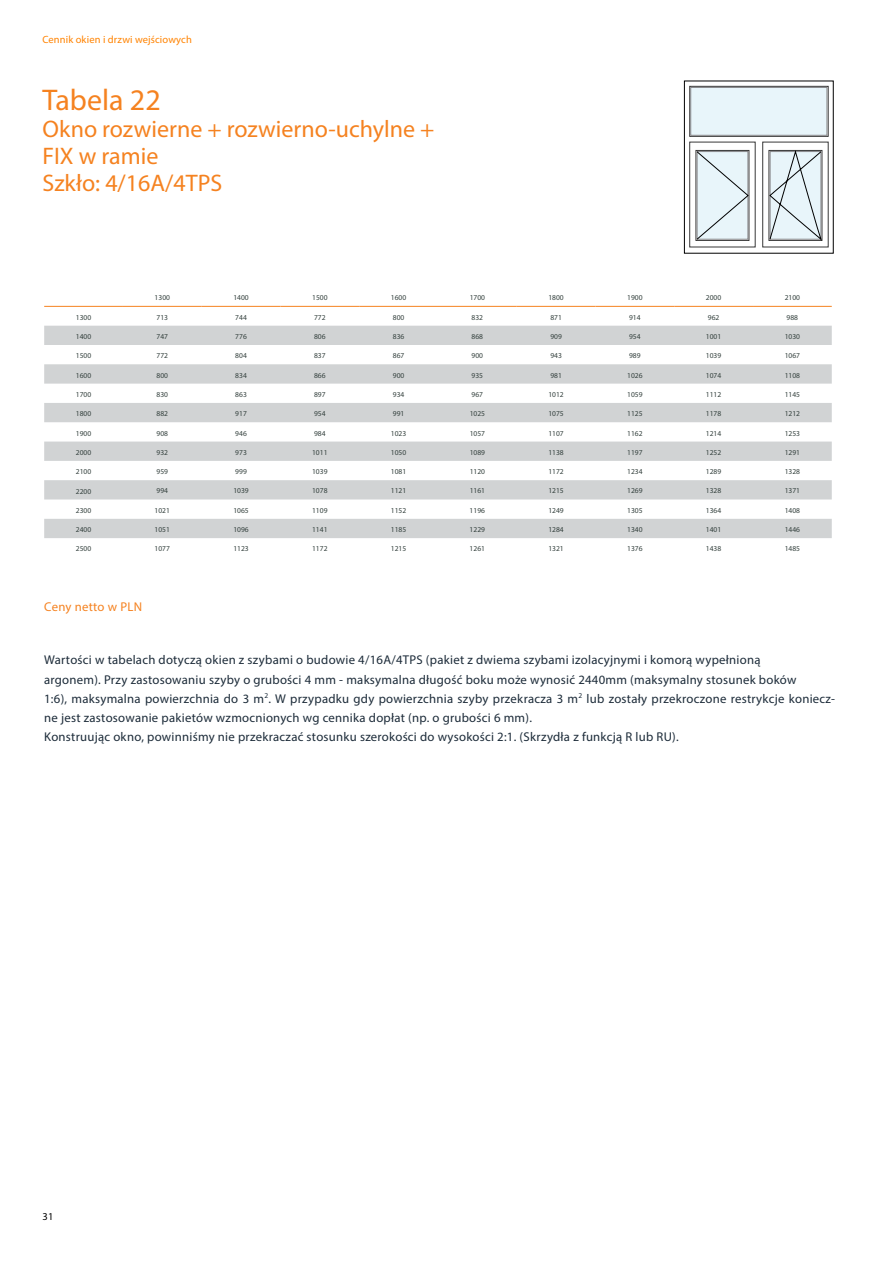
<style>
.page{position:relative;width:893px;height:1263px;background:#fff}
.page>*{position:absolute;margin:0;border:0;box-sizing:border-box;transform-origin:0 0}
.t1{font:30px "Myriad Pro";color:#f58220}
.t2{font:24px/27px "Myriad Pro";color:#f58220}
.t3{font:12.75px/19.2px "Myriad Pro";letter-spacing:.02em;color:#1c2b39}
.t4{font:12.75px "Myriad Pro";letter-spacing:.02em;color:#f58220}
.t5{font:10.5px "Myriad Pro";letter-spacing:.01em;color:#ff8300}
.t6{font:10.5px "Myriad Pro";color:#000}
.t7{font:7.5px "Myriad Pro";color:#33403d}
</style>
<div class="page">
<svg style="left:44px;top:326px;width:788px;height:212px;fill:#d1d3d4"></svg>
<hr style="left:44px;top:306px;width:79px;height:1px;background:#f58220">
<hr style="left:123px;top:306px;width:79px;height:1px;background:#f58220">
<hr style="left:202px;top:306px;width:78px;height:1px;background:#f58220">
<hr style="left:280px;top:306px;width:79px;height:1px;background:#f58220">
<hr style="left:359px;top:306px;width:79px;height:1px;background:#f58220">
<hr style="left:438px;top:306px;width:79px;height:1px;background:#f58220">
<hr style="left:517px;top:306px;width:78px;height:1px;background:#f58220">
<hr style="left:595px;top:306px;width:79px;height:1px;background:#f58220">
<hr style="left:674px;top:306px;width:79px;height:1px;background:#f58220">
<hr style="left:753px;top:306px;width:79px;height:1px;background:#f58220">
<div style="left:689px;top:142px;width:66px;height:105px;border:1px solid #383838"></div>
<svg style="left:696px;top:151px;width:126px;height:90px;background:#d5dfe2"></svg>
<div style="left:691px;top:87px;width:136px;height:48px;background:#e8f5fa"></div>
<div style="left:689px;top:86px;width:139px;height:51px;border:1px solid #383838"></div>
<div style="left:690px;top:87px;width:137px;height:48px;border:1px solid #87878a"></div>
<h3 class="t5" style="left:43px;top:33px;width:151px">Cennik okien i drzwi wejściowych</h3>
<h1 class="t1" style="left:43px;top:81px;width:120px">Tabela 22</h1>
<h2 class="t2" style="left:43px;top:115px;width:393px">Okno rozwierne + rozwierno-uchylne +<br>FIX w ramie<br>Szkło: 4/16A/4TPS</h2>
<p class="t7" style="left:155px;top:293px;width:17px">1300</p>
<p class="t7" style="left:233px;top:293px;width:17px">1400</p>
<p class="t7" style="left:312px;top:293px;width:17px">1500</p>
<p class="t7" style="left:391px;top:293px;width:17px">1600</p>
<p class="t7" style="left:470px;top:293px;width:17px">1700</p>
<p class="t7" style="left:548px;top:293px;width:17px">1800</p>
<p class="t7" style="left:627px;top:293px;width:17px">1900</p>
<p class="t7" style="left:706px;top:293px;width:17px">2000</p>
<p class="t7" style="left:785px;top:293px;width:17px">2100</p>
<p class="t7" style="left:76px;top:312px;width:17px">1300</p>
<p class="t7" style="left:157px;top:312px;width:13px">713</p>
<p class="t7" style="left:235px;top:312px;width:13px">744</p>
<p class="t7" style="left:314px;top:312px;width:13px">772</p>
<p class="t7" style="left:393px;top:312px;width:13px">800</p>
<p class="t7" style="left:472px;top:312px;width:13px">832</p>
<p class="t7" style="left:550px;top:312px;width:13px">871</p>
<p class="t7" style="left:629px;top:312px;width:13px">914</p>
<p class="t7" style="left:708px;top:312px;width:13px">962</p>
<p class="t7" style="left:787px;top:312px;width:13px">988</p>
<p class="t7" style="left:76px;top:332px;width:17px">1400</p>
<p class="t7" style="left:157px;top:332px;width:13px">747</p>
<p class="t7" style="left:235px;top:332px;width:13px">776</p>
<p class="t7" style="left:314px;top:332px;width:13px">806</p>
<p class="t7" style="left:393px;top:332px;width:13px">836</p>
<p class="t7" style="left:472px;top:332px;width:13px">868</p>
<p class="t7" style="left:550px;top:332px;width:13px">909</p>
<p class="t7" style="left:629px;top:332px;width:13px">954</p>
<p class="t7" style="left:706px;top:332px;width:17px">1001</p>
<p class="t7" style="left:785px;top:332px;width:17px">1030</p>
<p class="t7" style="left:76px;top:351px;width:17px">1500</p>
<p class="t7" style="left:157px;top:351px;width:13px">772</p>
<p class="t7" style="left:235px;top:351px;width:13px">804</p>
<p class="t7" style="left:314px;top:351px;width:13px">837</p>
<p class="t7" style="left:393px;top:351px;width:13px">867</p>
<p class="t7" style="left:472px;top:351px;width:13px">900</p>
<p class="t7" style="left:550px;top:351px;width:13px">943</p>
<p class="t7" style="left:629px;top:351px;width:13px">989</p>
<p class="t7" style="left:706px;top:351px;width:17px">1039</p>
<p class="t7" style="left:785px;top:351px;width:17px">1067</p>
<p class="t7" style="left:76px;top:370px;width:17px">1600</p>
<p class="t7" style="left:157px;top:370px;width:13px">800</p>
<p class="t7" style="left:235px;top:370px;width:13px">834</p>
<p class="t7" style="left:314px;top:370px;width:13px">866</p>
<p class="t7" style="left:393px;top:370px;width:13px">900</p>
<p class="t7" style="left:472px;top:370px;width:13px">935</p>
<p class="t7" style="left:550px;top:370px;width:13px">981</p>
<p class="t7" style="left:627px;top:370px;width:17px">1026</p>
<p class="t7" style="left:706px;top:370px;width:17px">1074</p>
<p class="t7" style="left:785px;top:370px;width:17px">1108</p>
<p class="t7" style="left:76px;top:390px;width:17px">1700</p>
<p class="t7" style="left:157px;top:390px;width:13px">830</p>
<p class="t7" style="left:235px;top:390px;width:13px">863</p>
<p class="t7" style="left:314px;top:390px;width:13px">897</p>
<p class="t7" style="left:393px;top:390px;width:13px">934</p>
<p class="t7" style="left:472px;top:390px;width:13px">967</p>
<p class="t7" style="left:548px;top:390px;width:17px">1012</p>
<p class="t7" style="left:627px;top:390px;width:17px">1059</p>
<p class="t7" style="left:706px;top:390px;width:17px">1112</p>
<p class="t7" style="left:785px;top:390px;width:17px">1145</p>
<p class="t7" style="left:76px;top:409px;width:17px">1800</p>
<p class="t7" style="left:157px;top:409px;width:13px">882</p>
<p class="t7" style="left:235px;top:409px;width:13px">917</p>
<p class="t7" style="left:314px;top:409px;width:13px">954</p>
<p class="t7" style="left:393px;top:409px;width:13px">991</p>
<p class="t7" style="left:470px;top:409px;width:17px">1025</p>
<p class="t7" style="left:548px;top:409px;width:17px">1075</p>
<p class="t7" style="left:627px;top:409px;width:17px">1125</p>
<p class="t7" style="left:706px;top:409px;width:17px">1178</p>
<p class="t7" style="left:785px;top:409px;width:17px">1212</p>
<p class="t7" style="left:76px;top:428px;width:17px">1900</p>
<p class="t7" style="left:157px;top:428px;width:13px">908</p>
<p class="t7" style="left:235px;top:428px;width:13px">946</p>
<p class="t7" style="left:314px;top:428px;width:13px">984</p>
<p class="t7" style="left:391px;top:428px;width:17px">1023</p>
<p class="t7" style="left:470px;top:428px;width:17px">1057</p>
<p class="t7" style="left:548px;top:428px;width:17px">1107</p>
<p class="t7" style="left:627px;top:428px;width:17px">1162</p>
<p class="t7" style="left:706px;top:428px;width:17px">1214</p>
<p class="t7" style="left:785px;top:428px;width:17px">1253</p>
<p class="t7" style="left:76px;top:448px;width:17px">2000</p>
<p class="t7" style="left:157px;top:448px;width:13px">932</p>
<p class="t7" style="left:235px;top:448px;width:13px">973</p>
<p class="t7" style="left:312px;top:448px;width:17px">1011</p>
<p class="t7" style="left:391px;top:448px;width:17px">1050</p>
<p class="t7" style="left:470px;top:448px;width:17px">1089</p>
<p class="t7" style="left:548px;top:448px;width:17px">1138</p>
<p class="t7" style="left:627px;top:448px;width:17px">1197</p>
<p class="t7" style="left:706px;top:448px;width:17px">1252</p>
<p class="t7" style="left:785px;top:448px;width:17px">1291</p>
<p class="t7" style="left:76px;top:467px;width:17px">2100</p>
<p class="t7" style="left:157px;top:467px;width:13px">959</p>
<p class="t7" style="left:235px;top:467px;width:13px">999</p>
<p class="t7" style="left:312px;top:467px;width:17px">1039</p>
<p class="t7" style="left:391px;top:467px;width:17px">1081</p>
<p class="t7" style="left:470px;top:467px;width:17px">1120</p>
<p class="t7" style="left:548px;top:467px;width:17px">1172</p>
<p class="t7" style="left:627px;top:467px;width:17px">1234</p>
<p class="t7" style="left:706px;top:467px;width:17px">1289</p>
<p class="t7" style="left:785px;top:467px;width:17px">1328</p>
<p class="t7" style="left:76px;top:486px;width:17px">2200</p>
<p class="t7" style="left:157px;top:486px;width:13px">994</p>
<p class="t7" style="left:233px;top:486px;width:17px">1039</p>
<p class="t7" style="left:312px;top:486px;width:17px">1078</p>
<p class="t7" style="left:391px;top:486px;width:17px">1121</p>
<p class="t7" style="left:470px;top:486px;width:17px">1161</p>
<p class="t7" style="left:548px;top:486px;width:17px">1215</p>
<p class="t7" style="left:627px;top:486px;width:17px">1269</p>
<p class="t7" style="left:706px;top:486px;width:17px">1328</p>
<p class="t7" style="left:785px;top:486px;width:17px">1371</p>
<p class="t7" style="left:76px;top:506px;width:17px">2300</p>
<p class="t7" style="left:155px;top:506px;width:17px">1021</p>
<p class="t7" style="left:233px;top:506px;width:17px">1065</p>
<p class="t7" style="left:312px;top:506px;width:17px">1109</p>
<p class="t7" style="left:391px;top:506px;width:17px">1152</p>
<p class="t7" style="left:470px;top:506px;width:17px">1196</p>
<p class="t7" style="left:548px;top:506px;width:17px">1249</p>
<p class="t7" style="left:627px;top:506px;width:17px">1305</p>
<p class="t7" style="left:706px;top:506px;width:17px">1364</p>
<p class="t7" style="left:785px;top:506px;width:17px">1408</p>
<p class="t7" style="left:76px;top:525px;width:17px">2400</p>
<p class="t7" style="left:155px;top:525px;width:17px">1051</p>
<p class="t7" style="left:233px;top:525px;width:17px">1096</p>
<p class="t7" style="left:312px;top:525px;width:17px">1141</p>
<p class="t7" style="left:391px;top:525px;width:17px">1185</p>
<p class="t7" style="left:470px;top:525px;width:17px">1229</p>
<p class="t7" style="left:548px;top:525px;width:17px">1284</p>
<p class="t7" style="left:627px;top:525px;width:17px">1340</p>
<p class="t7" style="left:706px;top:525px;width:17px">1401</p>
<p class="t7" style="left:785px;top:525px;width:17px">1446</p>
<p class="t7" style="left:76px;top:544px;width:17px">2500</p>
<p class="t7" style="left:155px;top:544px;width:17px">1077</p>
<p class="t7" style="left:233px;top:544px;width:17px">1123</p>
<p class="t7" style="left:312px;top:544px;width:17px">1172</p>
<p class="t7" style="left:391px;top:544px;width:17px">1215</p>
<p class="t7" style="left:470px;top:544px;width:17px">1261</p>
<p class="t7" style="left:548px;top:544px;width:17px">1321</p>
<p class="t7" style="left:627px;top:544px;width:17px">1376</p>
<p class="t7" style="left:706px;top:544px;width:17px">1438</p>
<p class="t7" style="left:785px;top:544px;width:17px">1485</p>
<h3 class="t4" style="left:44px;top:598px;width:99px">Ceny netto w PLN</h3>
<p class="t3" style="left:44px;top:650px;width:792px">Wartości w tabelach dotyczą okien z szybami o budowie 4/16A/4TPS (pakiet z dwiema szybami izolacyjnymi i komorą wypełnioną<br>argonem). Przy zastosowaniu szyby o grubości 4 mm - maksymalna długość boku może wynosić 2440mm (maksymalny stosunek boków<br>1:6), maksymalna powierzchnia do 3 m<sup>2</sup>. W przypadku gdy powierzchnia szyby przekracza 3 m<sup>2</sup> lub zostały przekroczone restrykcje koniecz&shy;ne jest zastosowanie pakietów wzmocnionych wg cennika dopłat (np. o grubości 6 mm).<br>Konstruując okno, powinniśmy nie przekraczać stosunku szerokości do wysokości 2:1. (Skrzydła z funkcją R lub RU).</p>
<h3 class="t6" style="left:43px;top:1210px;width:12px">31</h3>
</div>
